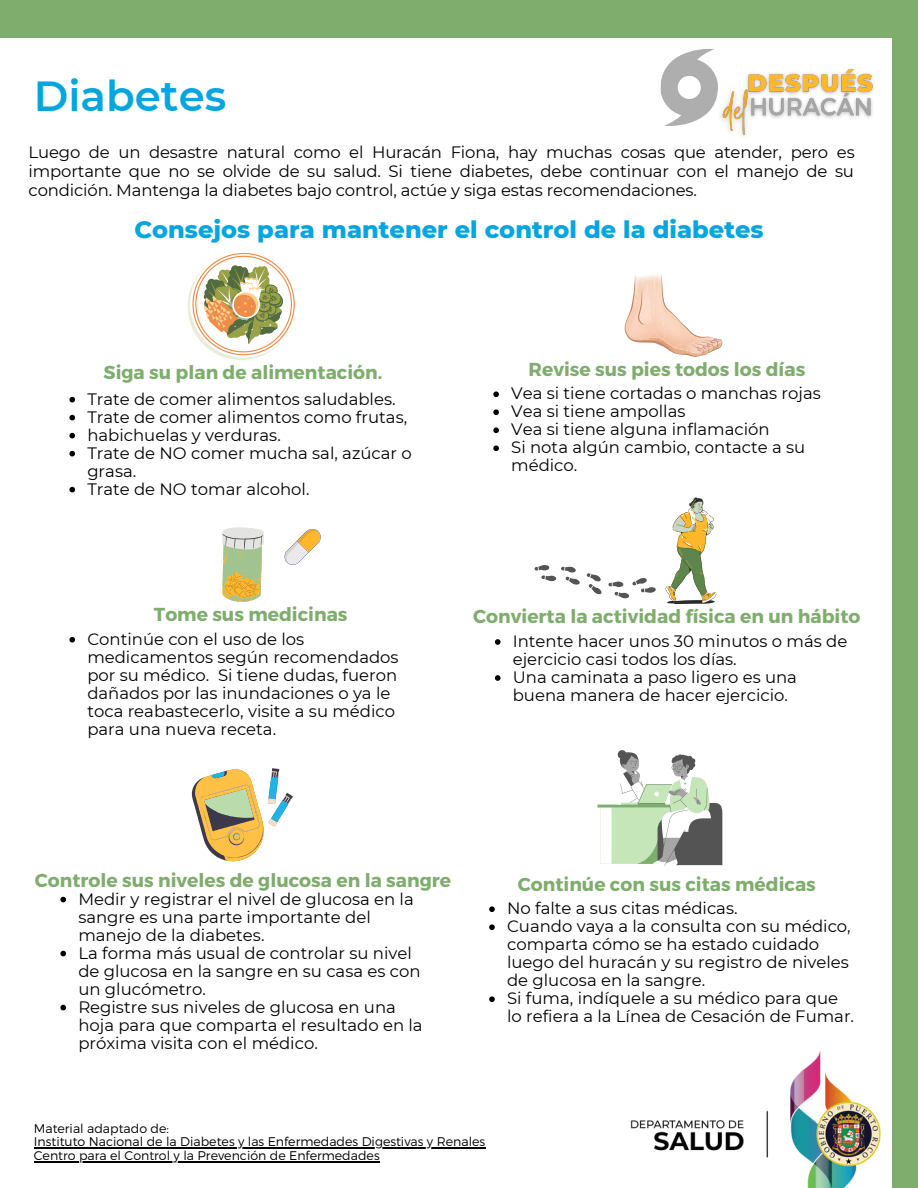
<style>
.page{position:relative;width:918px;height:1188px;background:#fff}
.page>*{position:absolute;margin:0;border:0;box-sizing:border-box;transform-origin:0 0}
.t1{font:600 42px "Montserrat";color:#05a6e0}
.t2{font:800 24px "Montserrat";color:#05a6e0}
.t3{font:700 18.75px "Montserrat";color:#7fad6d}
.t4{font:16.5px/18px "Montserrat";color:#000}
.t5{font:300 12.6px/13.6px "Montserrat";color:#000}
</style>
<div class="page">
<div style="left:0;top:0;width:918px;height:37px;background:#7fad6d"></div>
<div style="left:892px;top:30px;width:26px;height:1158px;background:#7fad6d"></div>
<svg style="left:660px;top:49px;width:55px;height:77px"></svg>
<img style="left:748px;top:68px;width:126px;height:17px">
<img style="left:714px;top:75px;width:54px;height:61px">
<img style="left:742px;top:85px;width:132px;height:42px">
<img style="left:630px;top:1050px;width:251px;height:138px">
<svg style="left:188px;top:252px;width:107px;height:108px"></svg>
<svg style="left:625px;top:273px;width:97px;height:84px"></svg>
<svg style="left:666px;top:497px;width:50px;height:107px"></svg>
<svg style="left:192px;top:768px;width:101px;height:93px"></svg>
<svg style="left:222px;top:527px;width:42px;height:75px;background:#cbca96"></svg>
<svg style="left:284px;top:529px;width:37px;height:36px"></svg>
<svg style="left:598px;top:750px;width:124px;height:116px"></svg>
<svg style="left:534px;top:565px;width:122px;height:34px"></svg>
<hr style="left:34px;top:1147px;width:451px;height:1px;background:#000">
<hr style="left:34px;top:1161px;width:346px;height:1px;background:#000">
<svg style="left:69px;top:397px;width:6px;height:5px"></svg>
<svg style="left:69px;top:415px;width:6px;height:5px"></svg>
<svg style="left:69px;top:433px;width:6px;height:5px"></svg>
<svg style="left:69px;top:451px;width:6px;height:5px"></svg>
<svg style="left:69px;top:487px;width:6px;height:5px"></svg>
<svg style="left:69px;top:637px;width:6px;height:6px"></svg>
<svg style="left:60px;top:897px;width:6px;height:5px"></svg>
<svg style="left:60px;top:951px;width:6px;height:5px"></svg>
<svg style="left:60px;top:1005px;width:6px;height:5px"></svg>
<svg style="left:495px;top:639px;width:6px;height:6px"></svg>
<svg style="left:495px;top:675px;width:6px;height:6px"></svg>
<svg style="left:489px;top:906px;width:6px;height:6px"></svg>
<svg style="left:489px;top:924px;width:6px;height:6px"></svg>
<svg style="left:489px;top:996px;width:6px;height:6px"></svg>
<svg style="left:493px;top:391px;width:6px;height:6px"></svg>
<svg style="left:493px;top:409px;width:6px;height:6px"></svg>
<svg style="left:493px;top:427px;width:6px;height:6px"></svg>
<svg style="left:493px;top:445px;width:6px;height:6px"></svg>
<h1 class="t1" style="left:34px;top:70px;width:194px">Diabetes</h1>
<p class="t4" style="left:29px;top:142px;width:828px;line-height:19.2px;text-align:justify">Luego de un desastre natural como el Huracán Fiona, hay muchas cosas que atender, pero es importante que no se olvide de su salud. Si tiene diabetes, debe continuar con el manejo de su condición. Mantenga la diabetes bajo control, actúe y siga estas recomendaciones.</p>
<h2 class="t2" style="left:134px;top:214px;width:631px">Consejos para mantener el control de la diabetes</h2>
<p class="t3" style="left:104px;top:360px;width:280px">Siga su plan de alimentación.</p>
<p class="t4" style="left:87px;top:390px;width:326px">Trate de comer alimentos saludables.<br>Trate de comer alimentos como frutas, habichuelas y verduras.<br>Trate de NO comer mucha sal, azúcar o grasa.<br>Trate de NO tomar alcohol.</p>
<p class="t3" style="left:154px;top:602px;width:195px">Tome sus medicinas</p>
<p class="t4" style="left:87px;top:630px;width:313px">Continúe con el uso de los medicamentos según recomendados por su médico. Si tiene dudas, fueron dañados por las inundaciones o ya le toca reabastecerlo, visite a su médico para una nueva receta.</p>
<p class="t3" style="left:528px;top:357px;width:278px">Revise sus pies todos los días</p>
<p class="t4" style="left:511px;top:384px;width:311px">Vea si tiene cortadas o manchas rojas<br>Vea si tiene ampollas<br>Vea si tiene alguna inflamación<br>Si nota algún cambio, contacte a su médico.</p>
<p class="t3" style="left:473px;top:605px;width:389px">Convierta la actividad física en un hábito</p>
<p class="t4" style="left:513px;top:632px;width:336px">Intente hacer unos 30 minutos o más de ejercicio casi todos los días.<br>Una caminata a paso ligero es una buena manera de hacer ejercicio.</p>
<p class="t3" style="left:35px;top:868px;width:418px">Controle sus niveles de glucosa en la sangre</p>
<p class="t4" style="left:78px;top:890px;width:346px">Medir y registrar el nivel de glucosa en la sangre es una parte importante del manejo de la diabetes.<br>La forma más usual de controlar su nivel de glucosa en la sangre en su casa es con un glucómetro.<br>Registre sus niveles de glucosa en una hoja para que comparta el resultado en la próxima visita con el médico.</p>
<p class="t3" style="left:518px;top:872px;width:300px">Continúe con sus citas médicas</p>
<p class="t4" style="left:507px;top:899px;width:349px">No falte a sus citas médicas.<br>Cuando vaya a la consulta con su médico, comparta cómo se ha estado cuidado luego del huracán y su registro de niveles de glucosa en la sangre.<br>Si fuma, indíquele a su médico para que lo refiera a la Línea de Cesación de Fumar.</p>
<p class="t5" style="left:34px;top:1121px;width:453px">Material adaptado de:<br>Instituto Nacional de la Diabetes y las Enfermedades Digestivas y Renales<br>Centro para el Control y la Prevención de Enfermedades</p>
</div>
